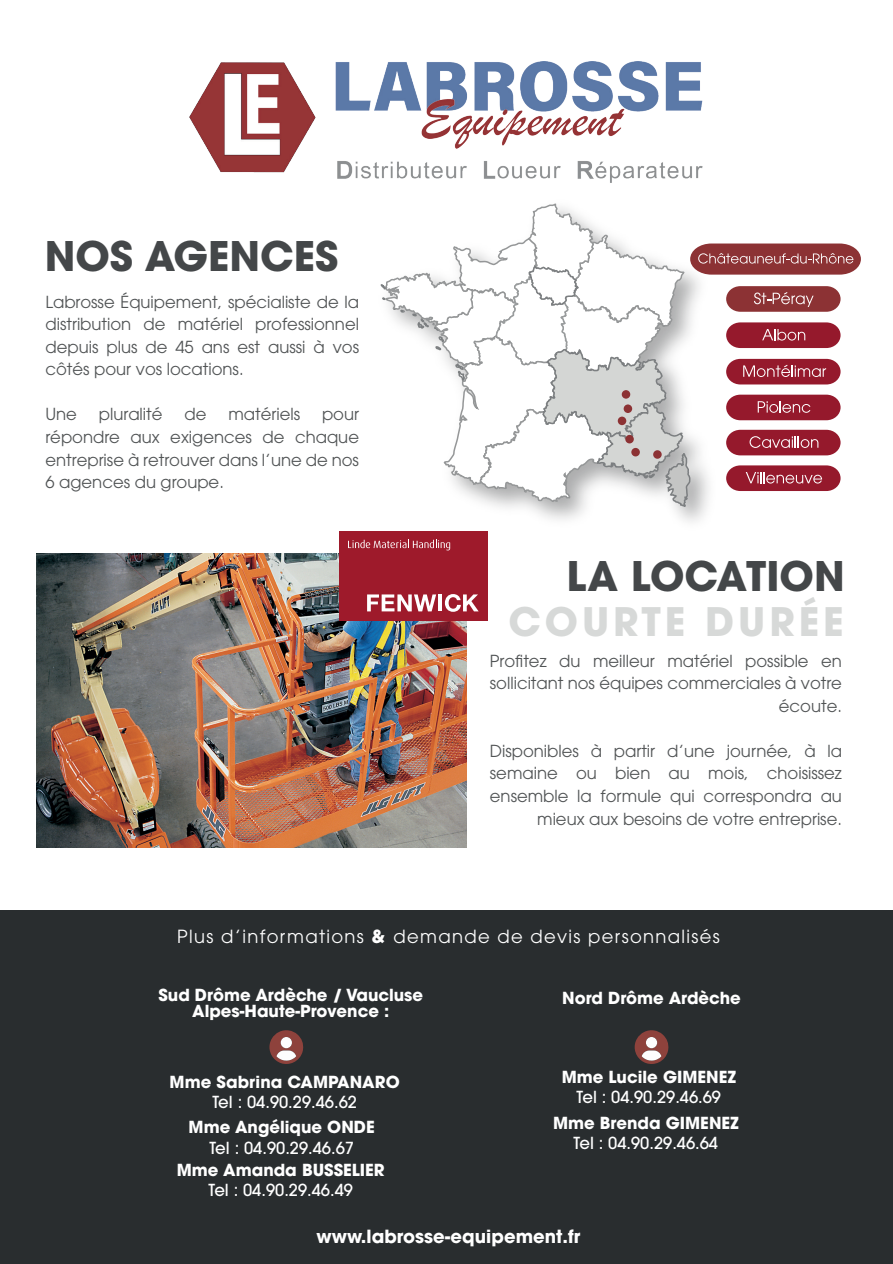
<style>
.page{position:relative;width:893px;height:1264px;background:#fff}
.page>*{position:absolute;margin:0;border:0;box-sizing:border-box;transform-origin:0 0}
.t1{font:700 40.5px "ITC Avant Garde Pro";color:#444749}
.t2{font:700 39px "ITC Avant Garde Pro";letter-spacing:.1em;color:#d7d9d8}
.t3{font:18px "ITC Avant Garde Pro";letter-spacing:.075em;color:#fff}
.t4{font:700 18px "ITC Avant Garde Pro";color:#fff}
.t5{font:16.5px/22.5px "ITC Avant Garde Pro";color:#515455;text-align:justify}
.t6{font:700 16.5px/16.5px "ITC Avant Garde Pro";color:#fff;text-align:center}
.t7{font:500 16.5px "ITC Avant Garde Pro";color:#fff}
.s1{font-weight:700}
</style>
<div class="page">
<img style="left:37px;top:554px;width:430px;height:293px">
<img style="left:189px;top:61px;width:514px;height:122px">
<img style="left:487px;top:508px;width:219px;height:32px">
<svg style="left:380px;top:203px;width:481px;height:305px"></svg>
<div style="left:625px;top:435px;width:9px;height:8px;background:#8c3234;border-radius:50%"></div>
<div style="left:622px;top:390px;width:8px;height:8px;background:#8c3234;border-radius:50%"></div>
<div style="left:653px;top:450px;width:9px;height:8px;background:#8c3234;border-radius:50%"></div>
<div style="left:631px;top:448px;width:9px;height:8px;background:#8c3234;border-radius:50%"></div>
<div style="left:624px;top:404px;width:8px;height:9px;background:#8c3234;border-radius:50%"></div>
<div style="left:618px;top:416px;width:8px;height:9px;background:#8c3234;border-radius:50%"></div>
<div style="left:339px;top:531px;width:148px;height:89px;background:#9e1a2b"></div>
<svg style="left:348px;top:539px;width:102px;height:11px"></svg>
<svg style="left:367px;top:594px;width:69px;height:17px"></svg>
<hr style="left:438px;top:594px;width:4px;height:17px;background:#fff">
<svg style="left:445px;top:594px;width:34px;height:17px"></svg>
<div style="left:0;top:910px;width:893px;height:353px;background:#292d2f"></div>
<svg style="left:269px;top:1030px;width:35px;height:33px"></svg>
<div style="left:281px;top:1036px;width:11px;height:11px;background:#fdfdfd;border-radius:50%"></div>
<svg style="left:635px;top:1030px;width:34px;height:33px"></svg>
<div style="left:646px;top:1036px;width:11px;height:11px;background:#fdfdfd;border-radius:50%"></div>
<h1 class="t1" style="left:45px;top:229px;width:295px">NOS AGENCES</h1>
<p class="t5" style="left:45px;top:290px;width:315px">Labrosse Équipement, spécialiste de la distribution de matériel professionnel depuis plus de 45 ans est aussi à vos côtés pour vos locations.</p>
<p class="t5" style="left:45px;top:403px;width:33px">Une</p>
<p class="t5" style="left:99px;top:403px;width:65px">pluralité</p>
<p class="t5" style="left:184px;top:403px;width:24px">de</p>
<p class="t5" style="left:228px;top:403px;width:73px">matériels</p>
<p class="t5" style="left:45px;top:403px;width:315px;text-indent:277px">pour répondre aux exigences de chaque entreprise à retrouver dans l’une de nos 6 agences du groupe.</p>
<h1 class="t1" style="left:567px;top:548px;width:280px">LA LOCATION</h1>
<h2 class="t2" style="left:509px;top:595px;width:337px">COURTE DURÉE</h2>
<p class="t5" style="left:490px;top:649px;width:354px;text-align:right">Profitez du meilleur matériel possible en sollicitant nos équipes commerciales à votre écoute.</p>
<p class="t5" style="left:490px;top:739px;width:354px;text-align:right">Disponibles à partir d’une journée, à la semaine ou bien au mois, choisissez ensemble la formule qui correspondra au mieux aux besoins de votre entreprise.</p>
<p class="t3" style="left:177px;top:925px;width:544px">Plus d’informations <span class="s1">&amp;</span> demande de devis personnalisés</p>
<p class="t6" style="left:158px;top:986px;width:266px">Sud Drôme Ardèche / Vaucluse<br>Alpes-Haute-Provence :</p>
<p class="t6" style="left:170px;top:1072px;width:232px">Mme Sabrina CAMPANARO</p>
<p class="t7" style="left:212px;top:1090px;width:146px">Tel : 04.90.29.46.62</p>
<p class="t6" style="left:189px;top:1118px;width:188px">Mme Angélique ONDE</p>
<p class="t7" style="left:209px;top:1136px;width:146px">Tel : 04.90.29.46.67</p>
<p class="t6" style="left:177px;top:1161px;width:209px">Mme Amanda BUSSELIER</p>
<p class="t7" style="left:208px;top:1179px;width:146px">Tel : 04.90.29.46.49</p>
<p class="t6" style="left:562px;top:989px;width:180px">Nord Drôme Ardèche</p>
<p class="t6" style="left:562px;top:1068px;width:176px">Mme Lucile GIMENEZ</p>
<p class="t7" style="left:577px;top:1086px;width:146px">Tel : 04.90.29.46.69</p>
<p class="t6" style="left:553px;top:1113px;width:187px">Mme Brenda GIMENEZ</p>
<p class="t7" style="left:574px;top:1131px;width:146px">Tel : 04.90.29.46.64</p>
<p class="t4" style="left:317px;top:1224px;width:265px">www.labrosse-equipement.fr</p>
</div>
